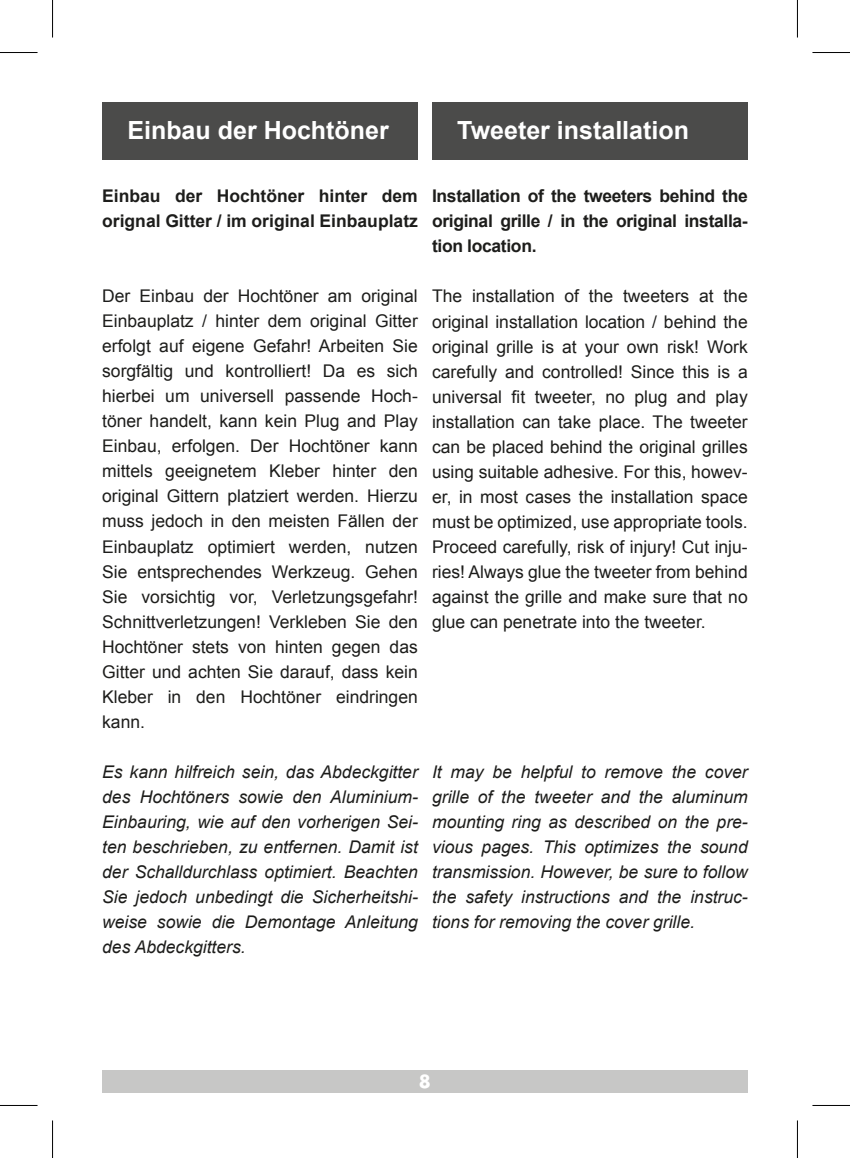
<style>
.page{position:relative;width:850px;height:1158px;background:#fff}
.page>*{position:absolute;margin:0;border:0;box-sizing:border-box;transform-origin:0 0}
.t1{font:700 25px "Arial";color:#fff}
.t2{font:17.5px/25px "Arial";color:#1d1d1b;text-align:justify}
.t3{font:italic 17.5px/25px "Arial";color:#1d1d1b;text-align:justify}
.t4{font:700 17.5px/25px "Arial";color:#1d1d1b}
.t5{font:700 17.5px "Futura Std";color:#fff}
</style>
<div class="page">
<div style="left:432px;top:102px;width:315px;height:58px;background:#4b4b4a"></div>
<div style="left:102px;top:102px;width:315px;height:58px;background:#4b4b4a"></div>
<div style="left:102px;top:1069px;width:645px;height:23px;background:#c7c7c6"></div>
<hr style="left:0;top:52px;width:38px;height:1px;background:#000">
<hr style="left:812px;top:52px;width:37px;height:1px;background:#000">
<hr style="left:0;top:1104px;width:38px;height:1px;background:#000">
<hr style="left:812px;top:1104px;width:37px;height:1px;background:#000">
<hr style="left:52px;top:0;width:1px;height:38px;background:#000">
<hr style="left:52px;top:1120px;width:1px;height:37px;background:#000">
<hr style="left:796px;top:0;width:1px;height:38px;background:#000">
<hr style="left:796px;top:1120px;width:1px;height:37px;background:#000">
<h1 class="t1" style="left:127px;top:114px;width:263px">Einbau der Hochtöner</h1>
<h1 class="t1" style="left:457px;top:114px;width:233px">Tweeter installation</h1>
<p class="t4" style="left:102px;top:184px;width:317px">Einbau der Hochtöner hinter dem orignal Gitter / im original Einbauplatz</p>
<p class="t2" style="left:102px;top:284px;width:317px">Der Einbau der Hochtöner am original Einbauplatz / hinter dem original Gitter erfolgt auf eigene Gefahr! Arbeiten Sie sorgfältig und kontrolliert! Da es sich hierbei um universell passende Hoch&shy;töner handelt, kann kein Plug and Play Einbau, erfolgen. Der Hochtöner kann mittels geeignetem Kleber hinter den original Gittern platziert werden. Hierzu muss jedoch in den meisten Fällen der Einbauplatz optimiert werden, nutzen Sie entsprechendes Werkzeug. Gehen Sie vorsichtig vor, Verletzungsgefahr!<br>Schnittverletzungen! Verkleben Sie den Hochtöner stets von hinten gegen das Gitter und achten Sie darauf, dass kein Kleber in den Hochtöner eindringen kann.</p>
<p class="t3" style="left:102px;top:759px;width:317px">Es kann hilfreich sein, das Abdeckgitter des Hochtöners sowie den Aluminium-Einbauring, wie auf den vorherigen Sei&shy;ten beschrieben, zu entfernen. Damit ist der Schalldurchlass optimiert. Beachten Sie jedoch unbedingt die Sicherheitshi&shy;weise sowie die Demontage Anleitung des Abdeckgitters.</p>
<p class="t4" style="left:432px;top:184px;width:317px;text-align:justify">Installation of the tweeters behind the original grille / in the original installa&shy;tion location.</p>
<p class="t2" style="left:432px;top:284px;width:317px">The installation of the tweeters at the original installation location / behind the original grille is at your own risk! Work carefully and controlled! Since this is a universal fit tweeter, no plug and play installation can take place. The tweeter can be placed behind the original grilles using suitable adhesive. For this, howev&shy;er, in most cases the installation space must be optimized, use appropriate tools.<br>Proceed carefully, risk of injury! Cut inju&shy;ries! Always glue the tweeter from behind against the grille and make sure that no glue can penetrate into the tweeter.</p>
<p class="t3" style="left:432px;top:759px;width:317px">It may be helpful to remove the cover grille of the tweeter and the aluminum mounting ring as described on the pre&shy;vious pages. This optimizes the sound transmission. However, be sure to follow the safety instructions and the instruc&shy;tions for removing the cover grille.</p>
<p class="t5" style="left:419px;top:1069px;width:14px">8</p>
</div>
